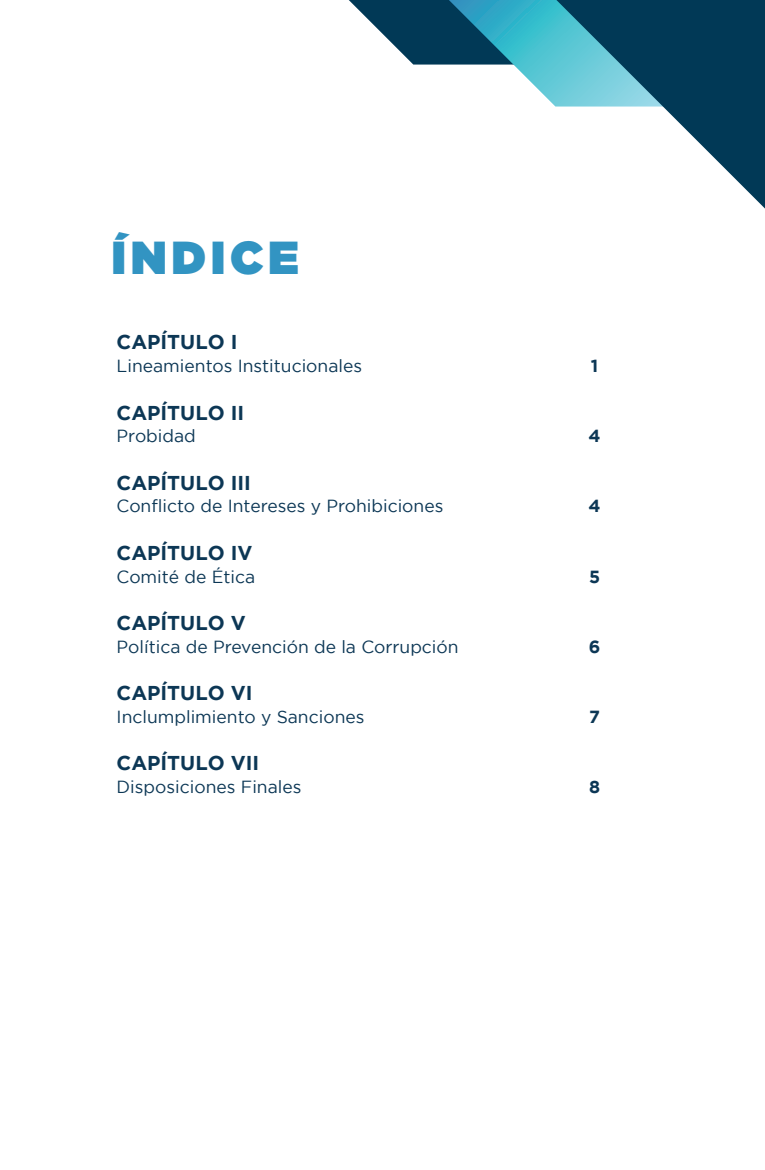
<style>
.page{position:relative;width:765px;height:1170px;background:#fff}
.page>*{position:absolute;margin:0;border:0;box-sizing:border-box;transform-origin:0 0}
.t1{font:900 46.25px "Gotham";letter-spacing:.1em;color:#3294c2}
.t2{font:700 20px "Gotham";color:#0c3755}
.t3{font:17.5px "Gotham";color:#0c3755}
.t4{font:700 17.5px "Gotham";color:#0c3755}
</style>
<div class="page">
<svg style="left:349px;top:0;width:207px;height:107px"></svg>
<svg style="left:556px;top:0;width:209px;height:209px"></svg>
<p class="t1" style="left:112px;top:225px;width:189px">ÍNDICE</p>
<p class="t2" style="left:117px;top:331px;width:122px">CAPÍTULO I</p>
<p class="t3" style="left:117px;top:356px;width:247px">Lineamientos Institucionales</p>
<p class="t4" style="left:591px;top:356px;width:9px">1</p>
<p class="t2" style="left:117px;top:401px;width:129px">CAPÍTULO II</p>
<p class="t3" style="left:117px;top:426px;width:81px">Probidad</p>
<p class="t4" style="left:589px;top:426px;width:14px">4</p>
<p class="t2" style="left:117px;top:471px;width:136px">CAPÍTULO III</p>
<p class="t3" style="left:117px;top:497px;width:328px">Conflicto de Intereses y Prohibiciones</p>
<p class="t4" style="left:589px;top:496px;width:14px">4</p>
<p class="t2" style="left:117px;top:541px;width:137px">CAPÍTULO IV</p>
<p class="t3" style="left:117px;top:567px;width:140px">Comité de Ética</p>
<p class="t4" style="left:589px;top:566px;width:13px">5</p>
<p class="t2" style="left:117px;top:611px;width:131px">CAPÍTULO V</p>
<p class="t3" style="left:117px;top:637px;width:344px">Política de Prevención de la Corrupción</p>
<p class="t4" style="left:589px;top:636px;width:13px">6</p>
<p class="t2" style="left:117px;top:681px;width:137px">CAPÍTULO VI</p>
<p class="t3" style="left:117px;top:707px;width:249px">Inclumplimiento y Sanciones</p>
<p class="t4" style="left:589px;top:707px;width:12px">7</p>
<p class="t2" style="left:117px;top:752px;width:144px">CAPÍTULO VII</p>
<p class="t3" style="left:117px;top:777px;width:186px">Disposiciones Finales</p>
<p class="t4" style="left:589px;top:777px;width:13px">8</p>
</div>
